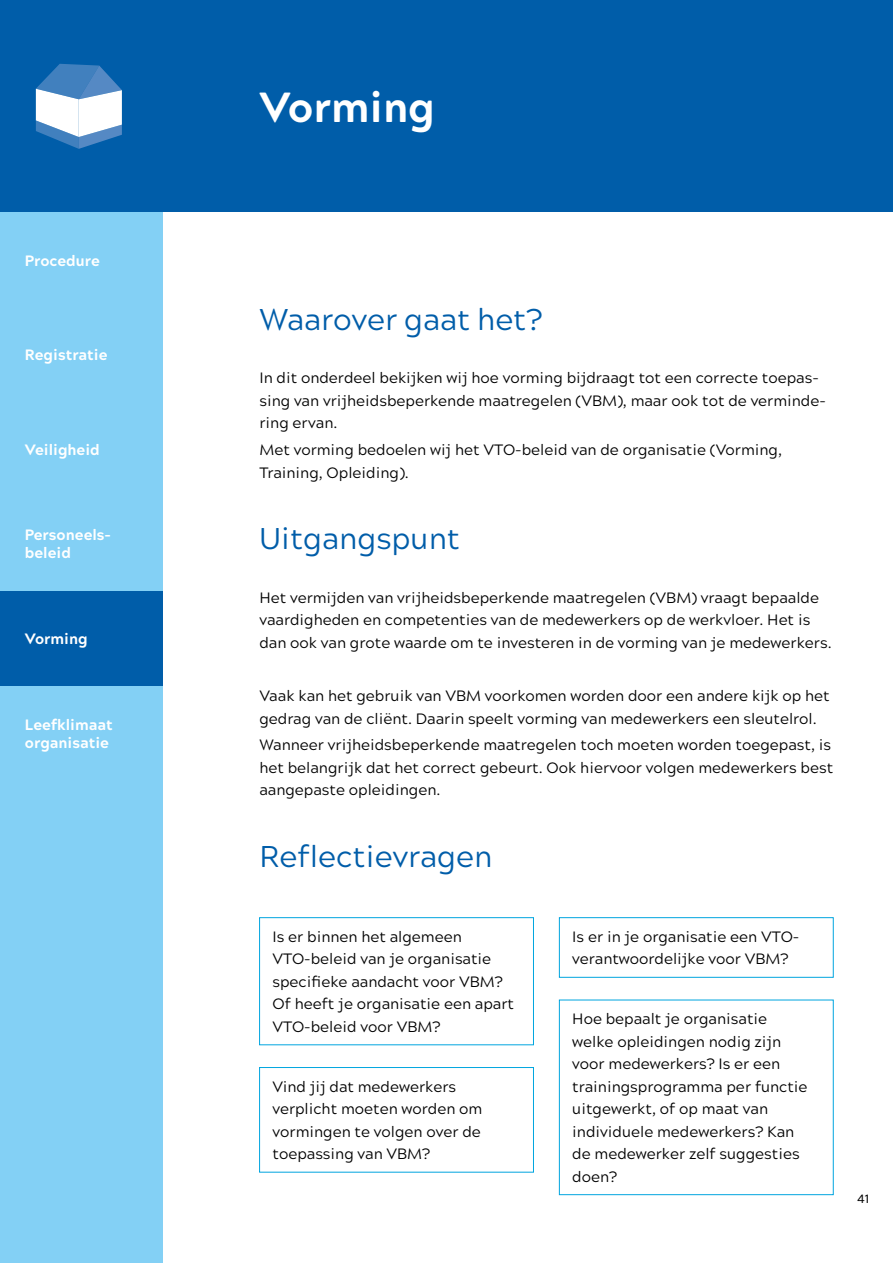
<style>
.page{position:relative;width:893px;height:1263px;background:#fff}
.page>*{position:absolute;margin:0;border:0;box-sizing:border-box;transform-origin:0 0}
.t1{font:800 42px "Acherus Grotesque";color:#fff}
.t2{font:30px "Acherus Grotesque";color:#005da9}
.t3{font:15px/22.5px "Acherus Grotesque";color:#000}
.t4{font:800 15px/18px "Acherus Grotesque";color:#fff}
.t5{font:500 12px "Acherus Grotesque";color:#000}
</style>
<div class="page">
<div style="left:0;top:0;width:893px;height:212px;background:#005da9"></div>
<div style="left:259px;top:917px;width:275px;height:128px;border:1px solid #00a5df"></div>
<div style="left:259px;top:1067px;width:275px;height:105px;border:1px solid #00a5df"></div>
<div style="left:559px;top:1000px;width:274px;height:195px;border:1px solid #00a5df"></div>
<div style="left:559px;top:917px;width:274px;height:60px;border:1px solid #00a5df"></div>
<div style="left:0;top:780px;width:162px;height:483px;background:#83d0f5"></div>
<div style="left:0;top:213px;width:162px;height:94px;background:#83d0f5"></div>
<div style="left:0;top:307px;width:162px;height:95px;background:#83d0f5"></div>
<div style="left:0;top:496px;width:162px;height:95px;background:#83d0f5"></div>
<div style="left:0;top:402px;width:162px;height:94px;background:#83d0f5"></div>
<div style="left:0;top:591px;width:162px;height:95px;background:#005da9"></div>
<div style="left:0;top:686px;width:162px;height:94px;background:#83d0f5"></div>
<svg style="left:36px;top:64px;width:86px;height:85px"></svg>
<p class="t4" style="left:25px;top:251px;width:77px">Procedure</p>
<p class="t4" style="left:25px;top:345px;width:84px">Registratie</p>
<p class="t4" style="left:25px;top:440px;width:76px">Veiligheid</p>
<p class="t4" style="left:25px;top:525px;width:88px">Personeels&shy;beleid</p>
<p class="t4" style="left:25px;top:629px;width:64px">Vorming</p>
<p class="t4" style="left:25px;top:715px;width:89px">Leefklimaat organisatie</p>
<h1 class="t1" style="left:259px;top:71px;width:177px">Vorming</h1>
<h2 class="t2" style="left:259px;top:294px;width:284px">Waarover gaat het?</h2>
<p class="t3" style="left:259px;top:366px;width:568px">In dit onderdeel bekijken wij hoe vorming bijdraagt tot een correcte toepas&shy;sing van vrijheidsbeperkende maatregelen (VBM), maar ook tot de verminde&shy;ring ervan.</p>
<p class="t3" style="left:259px;top:438px;width:524px">Met vorming bedoelen wij het VTO-beleid van de organisatie (Vorming,<br>Training, Opleiding).</p>
<h2 class="t2" style="left:259px;top:513px;width:202px">Uitgangspunt</h2>
<p class="t3" style="left:259px;top:585px;width:574px">Het vermijden van vrijheidsbeperkende maatregelen (VBM) vraagt bepaalde vaardigheden en competenties van de medewerkers op de werkvloer. Het is dan ook van grote waarde om te investeren in de vorming van je medewerkers.</p>
<p class="t3" style="left:259px;top:684px;width:572px">Vaak kan het gebruik van VBM voorkomen worden door een andere kijk op het gedrag van de cliënt. Daarin speelt vorming van medewerkers een sleutelrol.</p>
<p class="t3" style="left:259px;top:733px;width:575px">Wanneer vrijheidsbeperkende maatregelen toch moeten worden toegepast, is het belangrijk dat het correct gebeurt. Ook hiervoor volgen medewerkers best aangepaste opleidingen.</p>
<h2 class="t2" style="left:259px;top:831px;width:234px">Reflectievragen</h2>
<p class="t3" style="left:273px;top:924px;width:243px">Is er binnen het algemeen<br>VTO-beleid van je organisatie specifieke aandacht voor VBM?<br>Of heeft je organisatie een apart<br>VTO-beleid voor VBM?</p>
<p class="t3" style="left:273px;top:1074px;width:211px">Vind jij dat medewerkers verplicht moeten worden om vormingen te volgen over de toepassing van VBM?</p>
<p class="t3" style="left:572px;top:924px;width:229px">Is er in je organisatie een VTO&shy;verantwoordelijke voor VBM?</p>
<p class="t3" style="left:572px;top:1007px;width:237px">Hoe bepaalt je organisatie welke opleidingen nodig zijn voor medewerkers? Is er een trainingsprogramma per functie uitgewerkt, of op maat van individuele medewerkers? Kan de medewerker zelf suggesties doen?</p>
<p class="t5" style="left:857px;top:1189px;width:13px">41</p>
</div>
